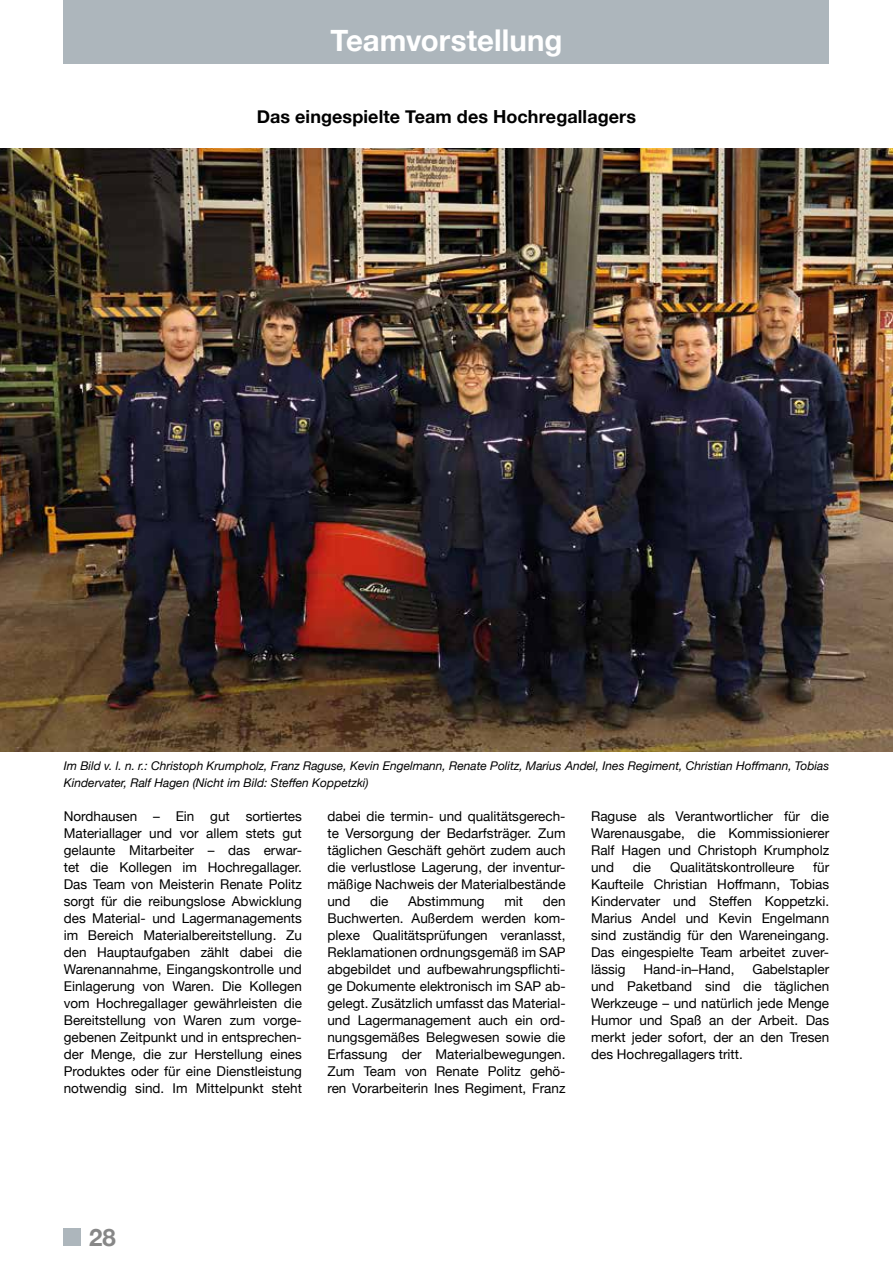
<style>
.page{position:relative;width:893px;height:1263px;background:#fff}
.page>*{position:absolute;margin:0;border:0;box-sizing:border-box;transform-origin:0 0}
.t1{font:700 30px "Helvetica Neue";color:#fff}
.t2{font:700 24px "Helvetica Neue";color:#878787}
.t3{font:700 18px "Helvetica Neue";letter-spacing:.005em;color:#000}
.t4{font:13.5px/17px "Helvetica Neue";color:#000;text-align:justify}
.t5{font:italic 12px/17px "Helvetica Neue";color:#000}
</style>
<div class="page">
<div style="left:64px;top:0;width:765px;height:64px;background:#adb6bc"></div>
<div style="left:64px;top:1229px;width:17px;height:17px;background:#adb6bc"></div>
<img style="left:0;top:149px;width:893px;height:603px">
<h1 class="t1" style="left:330px;top:16px;width:233px">Teamvorstellung</h1>
<h3 class="t3" style="left:257px;top:103px;width:381px">Das eingespielte Team des Hochregallagers</h3>
<p class="t5" style="left:64px;top:758px;width:767px">Im Bild v. l. n. r.: Christoph Krumpholz, Franz Raguse, Kevin Engelmann, Renate Politz, Marius Andel, Ines Regiment, Christian Hoffmann, Tobias<br>Kindervater, Ralf Hagen (Nicht im Bild: Steffen Koppetzki)</p>
<p class="t4" style="left:64px;top:808px;width:240px">Nordhausen – Ein gut sortiertes Materiallager und vor allem stets gut gelaunte Mitarbeiter – das erwar&shy;tet die Kollegen im Hochregallager.<br>Das Team von Meisterin Renate Politz sorgt für die reibungslose Abwicklung des Material- und Lagermanagements im Bereich Materialbereitstellung. Zu den Hauptaufgaben zählt dabei die Warenannahme, Eingangskontrolle und Einlagerung von Waren. Die Kollegen vom Hochregallager gewährleisten die Bereitstellung von Waren zum vorge&shy;gebenen Zeitpunkt und in entsprechen&shy;der Menge, die zur Herstellung eines Produktes oder für eine Dienstleistung notwendig sind. Im Mittelpunkt steht</p>
<p class="t4" style="left:327px;top:808px;width:240px">dabei die termin- und qualitätsgerech&shy;te Versorgung der Bedarfsträger. Zum täglichen Geschäft gehört zudem auch die verlustlose Lagerung, der inventur&shy;mäßige Nachweis der Materialbestände und</p>
<p class="t4" style="left:327px;top:893px;width:240px;text-indent:215px">den Buchwerten. Außerdem werden kom&shy;plexe Qualitätsprüfungen veranlasst, Reklamationen ordnungsgemäß im SAP abgebildet und aufbewahrungspflichti&shy;ge Dokumente elektronisch im SAP ab&shy;gelegt. Zusätzlich umfasst das Material&shy;und Lagermanagement auch ein ord&shy;nungsgemäßes Belegwesen sowie die Erfassung der Materialbewegungen.<br>Zum Team von Renate Politz gehö&shy;ren Vorarbeiterin Ines Regiment, Franz</p>
<p class="t4" style="left:370px;top:893px;width:20px">die</p>
<p class="t4" style="left:408px;top:893px;width:78px">Abstimmung</p>
<p class="t4" style="left:504px;top:893px;width:20px">mit</p>
<p class="t4" style="left:591px;top:808px;width:240px">Raguse als Verantwortlicher für die Warenausgabe, die Kommissionierer Ralf Hagen und Christoph Krumpholz und</p>
<p class="t4" style="left:633px;top:859px;width:20px">die</p>
<p class="t4" style="left:670px;top:859px;width:126px">Qualitätskontrolleure</p>
<p class="t4" style="left:591px;top:859px;width:240px;text-indent:222px">für Kaufteile Christian Hoffmann, Tobias Kindervater und Steffen Koppetzki.<br>Marius Andel und Kevin Engelmann sind zuständig für den Wareneingang.<br>Das eingespielte Team arbeitet zuver&shy;lässig</p>
<p class="t4" style="left:591px;top:961px;width:240px;text-indent:161px">Gabelstapler und Paketband sind die täglichen Werkzeuge – und natürlich jede Menge Humor und Spaß an der Arbeit. Das merkt jeder sofort, der an den Tresen des Hochregallagers tritt.</p>
<p class="t4" style="left:643px;top:961px;width:93px">Hand-in–Hand,</p>
<h2 class="t2" style="left:89px;top:1218px;width:28px">28</h2>
</div>
